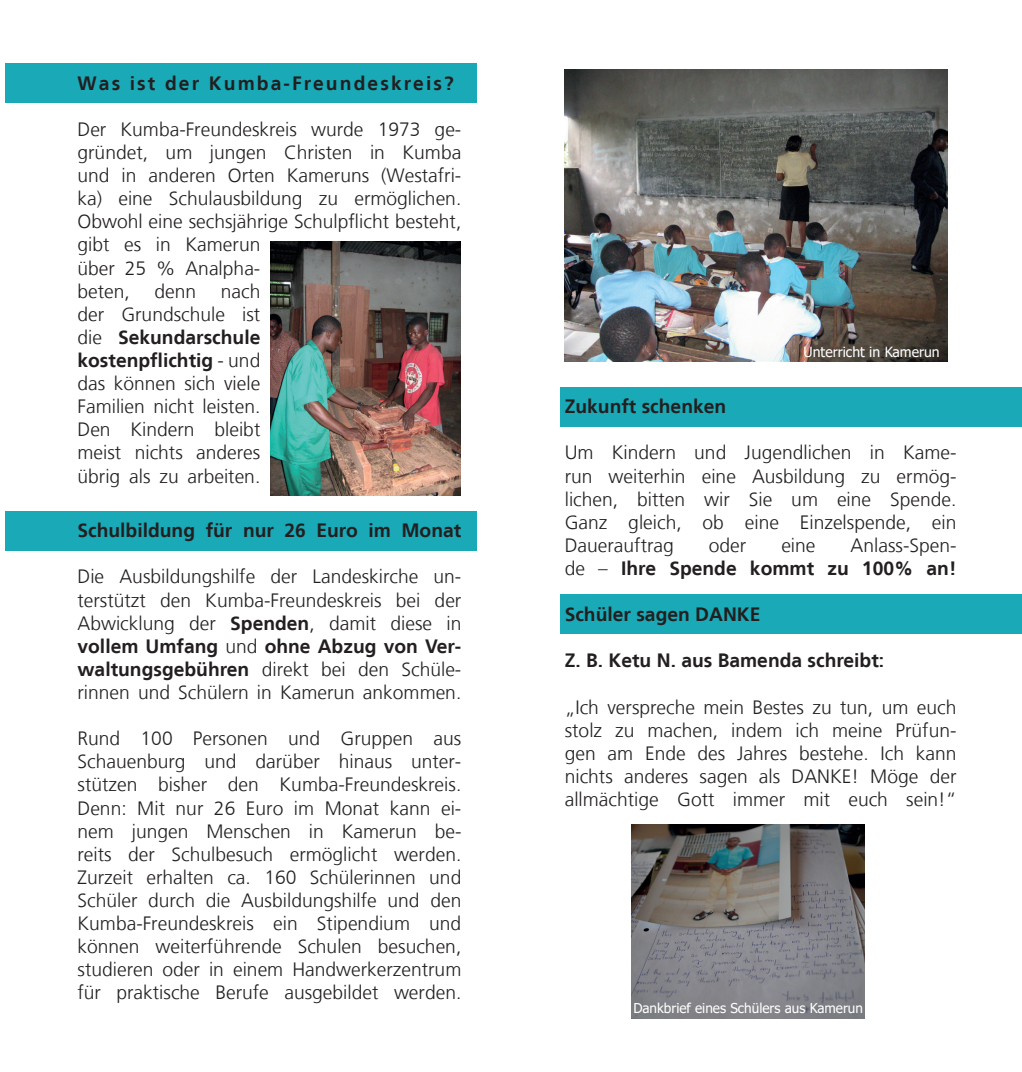
<style>
.page{position:relative;width:1022px;height:1072px;background:#fff}
.page>*{position:absolute;margin:0;border:0;box-sizing:border-box;transform-origin:0 0}
.t1{font:300 19.25px/23.1px "Frutiger LT";color:#231f20;text-align:justify}
.t2{font:700 19.25px/23.1px "Frutiger LT";color:#231f20;text-align:right}
.t3{font:700 19.25px "Frutiger LT";letter-spacing:.11em;color:#231f20}
.t4{font:14px "Tahoma";color:#fff}
.t5{font:13.65px "Tahoma";color:#fff}
.s1{font-weight:700}
.s2{font-weight:300}
</style>
<div class="page">
<div style="left:561px;top:594px;width:461px;height:40px;background:#19a9b7"></div>
<div style="left:5px;top:511px;width:471px;height:40px;background:#19a9b7"></div>
<div style="left:561px;top:387px;width:461px;height:40px;background:#19a9b7"></div>
<div style="left:5px;top:63px;width:471px;height:40px;background:#19a9b7"></div>
<img style="left:564px;top:69px;width:384px;height:292px">
<img style="left:270px;top:242px;width:190px;height:253px">
<img style="left:632px;top:824px;width:232px;height:194px">
<p class="t3" style="left:78px;top:72px;width:378px">Was ist der Kumba-Freundeskreis?</p>
<p class="t1" style="left:78px;top:118px;width:385px;text-align:left">Der Kumba-Freundeskreis wurde 1973 ge&shy;gründet, um jungen Christen in Kumba und in anderen Orten Kameruns (Westafri&shy;ka) eine Schulausbildung zu ermöglichen.<br>Obwohl eine sechsjährige Schulpflicht besteht, gibt es in Kamerun<br>über 25 % Analpha-<br>beten,</p>
<p class="t1" style="left:78px;top:280px;width:184px;text-indent:143px">nach der Grundschule ist die <span class="s1">Sekundarschule kostenpflichtig</span> - und das können sich viele Familien nicht leisten.<br>Den Kindern bleibt meist nichts anderes übrig als zu arbeiten.</p>
<p class="t2" style="left:78px;top:519px;width:385px">Schulbildung für nur 26 Euro im Monat</p>
<p class="t1" style="left:78px;top:565px;width:385px">Die Ausbildungshilfe der Landeskirche un&shy;terstützt den Kumba-Freundeskreis bei der Abwicklung der <span class="s1">Spenden</span>, damit diese in <span class="s1">vollem Umfang</span> und <span class="s1">ohne Abzug von Ver&shy;waltungsgebühren</span> direkt bei den Schüle&shy;rinnen und Schülern in Kamerun ankommen.</p>
<p class="t1" style="left:78px;top:727px;width:385px">Rund 100 Personen und Gruppen aus Schauenburg und darüber hinaus unter&shy;stützen bisher den Kumba-Freundeskreis.<br>Denn: Mit nur 26 Euro im Monat kann ei&shy;nem jungen Menschen in Kamerun be&shy;reits der Schulbesuch ermöglicht werden.<br>Zurzeit erhalten ca. 160 Schülerinnen und Schüler durch die Ausbildungshilfe und den Kumba-Freundeskreis ein Stipendium und können weiterführende Schulen besuchen, studieren oder in einem Handwerkerzentrum für praktische Berufe ausgebildet werden.</p>
<p class="t1" style="left:154px;top:280px;width:43px">denn</p>
<p class="t4" style="left:804px;top:343px;width:138px">Unterricht in Kamerun</p>
<p class="t2" style="left:565px;top:395px;width:163px">Zukunft schenken</p>
<p class="t1" style="left:565px;top:441px;width:393px">Um Kindern und Jugendlichen in Kame&shy;run weiterhin eine Ausbildung zu ermög&shy;lichen, bitten wir Sie um eine Spende.<br>Ganz gleich, ob eine Einzelspende, ein Dauerauftrag</p>
<p class="t2" style="left:565px;top:534px;width:393px"><span class="s2">Anlass-Spen-<br>de –</span> Ihre Spende kommt zu 100% an!</p>
<p class="t2" style="left:565px;top:603px;width:197px">Schüler sagen DANKE</p>
<p class="t2" style="left:565px;top:649px;width:321px">Z. B. Ketu N. aus Bamenda schreibt:</p>
<p class="t1" style="left:565px;top:695px;width:393px">„Ich verspreche mein Bestes zu tun, um euch stolz zu machen, indem ich meine Prüfun&shy;gen am Ende des Jahres bestehe. Ich kann nichts anderes sagen als DANKE! Möge der allmächtige Gott immer mit euch sein!“</p>
<p class="t1" style="left:709px;top:534px;width:39px">oder</p>
<p class="t1" style="left:781px;top:534px;width:36px">eine</p>
<p class="t5" style="left:633px;top:998px;width:231px">Dankbrief eines Schülers aus Kamerun</p>
</div>
